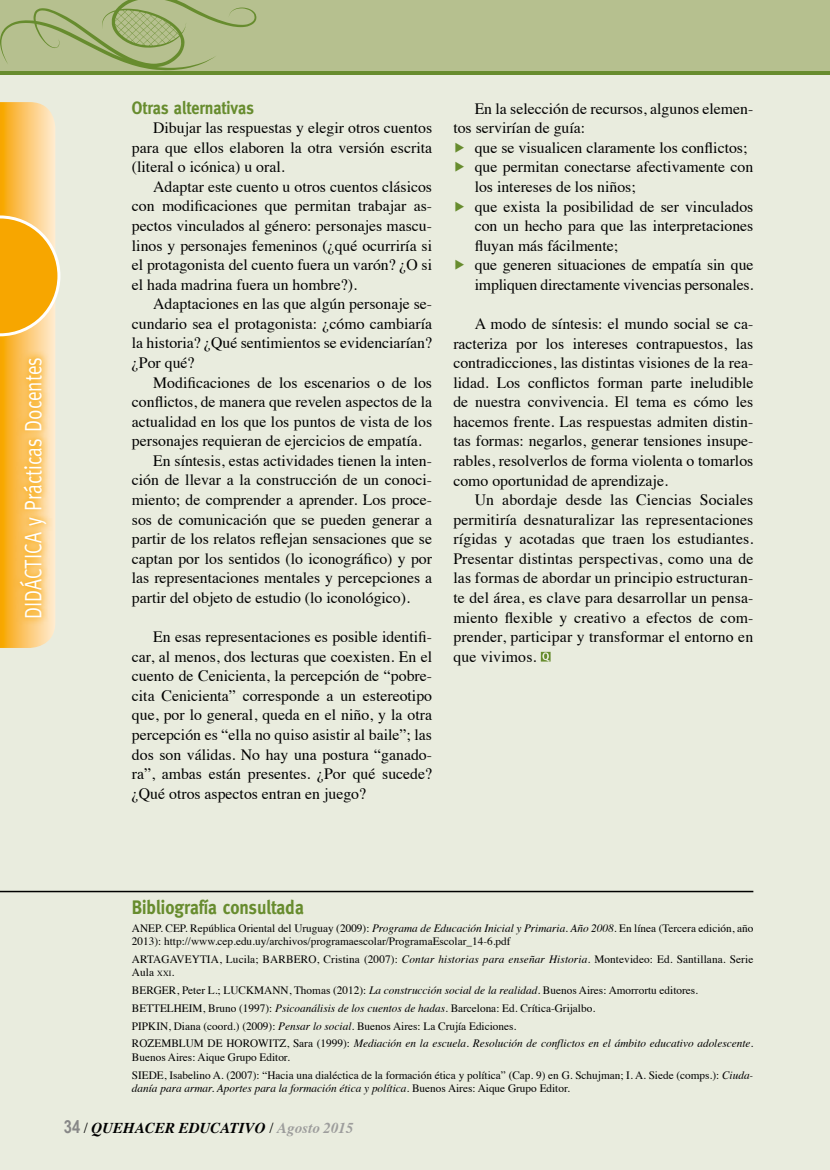
<style>
.page{position:relative;width:830px;height:1170px;background:#fff}
.page>*{position:absolute;margin:0;border:0;box-sizing:border-box;transform-origin:0 0}
.t1{font:24px "Meta";color:#fff;scale:.8 1}
.t2{font:700 19.5px "Meta";color:#678c2e;scale:.9 1}
.t3{font:700 18px "Meta";color:#678c2e;scale:.9 1}
.t4{font:15.75px/19.5px "Times";color:#000;text-align:justify}
.t5{font:italic 700 15px "Times";color:#000}
.t6{font:11.25px/17.7px "Times";color:#000}
.t7{font:italic 11.25px "Times";color:#000}
.s1{color:#678c2e}
.s2{font-style:italic}
.s3{font-size:7.8px}
.s4{font-style:normal}
.s5{font-family:"Arial Narrow";font-style:normal;font-size:18px;color:#878787}
.s6{font-weight:400;font-style:normal}
.s7{color:#9d9d9c}
</style>
<div class="page">
<div style="left:0;top:0;width:829px;height:1169px;background:#e9ecde"></div>
<svg style="left:0;top:102px;width:60px;height:546px;background:#f8c156"></svg>
<svg style="left:12px;top:350px;width:41px;height:275px;background:#fbc669"></svg>
<svg style="left:0;top:70px;width:829px;height:4px;background:#7a9846"></svg>
<div style="left:0;top:0;width:829px;height:70px;background:#b6c08f"></div>
<svg style="left:0;top:0;width:256px;height:70px"></svg>
<svg style="left:540px;top:651px;width:10px;height:10px"></svg>
<hr style="left:0;top:890px;width:753px;height:2px;background:#000">
<h1 class="t1" style="left:19px;top:619px;width:329px;rotate:-90deg">DIDÁCTICA y Prácticas Docentes</h1>
<p class="t3" style="left:132px;top:97px;width:137px">Otras alternativas</p>
<p class="t4" style="left:132px;top:117px;width:301px;text-indent:21px">Dibujar las respuestas y elegir otros cuentos para que ellos elaboren la otra versión escrita (literal o icónica) u oral.</p>
<p class="t4" style="left:132px;top:175px;width:301px;text-indent:21px">Adaptar este cuento u otros cuentos clásicos con modificaciones que permitan trabajar as&shy;pectos vinculados al género: personajes mascu&shy;linos y personajes femeninos (¿qué ocurriría si el protagonista del cuento fuera un varón? ¿O si el hada madrina fuera un hombre?).</p>
<p class="t4" style="left:132px;top:293px;width:301px;text-indent:21px">Adaptaciones en las que algún personaje se&shy;cundario sea el protagonista: ¿cómo cambiaría la historia? ¿Qué sentimientos se evidenciarían? ¿Por qué?</p>
<p class="t4" style="left:153px;top:371px;width:280px">Modificaciones de los escenarios o de los</p>
<p class="t4" style="left:132px;top:391px;width:301px">conflictos, de manera que revelen aspectos de la</p>
<p class="t4" style="left:132px;top:410px;width:301px">actualidad en los que los puntos de vista de los</p>
<p class="t4" style="left:132px;top:430px;width:291px">personajes requieran de ejercicios de empatía.</p>
<p class="t4" style="left:153px;top:449px;width:280px">En síntesis, estas actividades tienen la inten-</p>
<p class="t4" style="left:132px;top:469px;width:301px">ción de llevar a la construcción de un conoci-</p>
<p class="t4" style="left:132px;top:488px;width:301px">miento; de comprender a aprender. Los proce-</p>
<p class="t4" style="left:132px;top:508px;width:301px">sos de comunicación que se pueden generar a</p>
<p class="t4" style="left:132px;top:527px;width:301px">partir de los relatos reflejan sensaciones que se</p>
<p class="t4" style="left:132px;top:547px;width:301px">captan por los sentidos (lo iconográfico) y por</p>
<p class="t4" style="left:132px;top:567px;width:301px">las representaciones mentales y percepciones a</p>
<p class="t4" style="left:132px;top:586px;width:279px">partir del objeto de estudio (lo iconológico).</p>
<p class="t4" style="left:132px;top:625px;width:301px;text-indent:21px">En esas representaciones es posible identifi&shy;car, al menos, dos lecturas que coexisten. En el cuento de Cenicienta, la percepción de “pobre&shy;cita Cenicienta” corresponde a un estereotipo que, por lo general, queda en el niño, y la otra percepción es “ella no quiso asistir al baile”; las dos son válidas. No hay una postura “ganado&shy;ra”, ambas están presentes. ¿Por qué sucede? ¿Qué otros aspectos entran en juego?</p>
<p class="t4" style="left:474px;top:97px;width:280px">En la selección de recursos, algunos elemen-</p>
<p class="t4" style="left:453px;top:117px;width:133px">tos servirían de guía:</p>
<p class="t4" style="left:453px;top:136px;width:295px"><span class="s1">▶</span> que se visualicen claramente los conflictos;</p>
<p class="t4" style="left:453px;top:156px;width:301px"><span class="s1">▶</span> que permitan conectarse afectivamente con</p>
<p class="t4" style="left:474px;top:175px;width:162px">los intereses de los niños;</p>
<p class="t4" style="left:453px;top:195px;width:301px"><span class="s1">▶</span> que exista la posibilidad de ser vinculados</p>
<p class="t4" style="left:474px;top:215px;width:280px">con un hecho para que las interpretaciones</p>
<p class="t4" style="left:474px;top:234px;width:145px">fluyan más fácilmente;</p>
<p class="t4" style="left:453px;top:254px;width:301px"><span class="s1">▶</span> que generen situaciones de empatía sin que</p>
<p class="t4" style="left:474px;top:273px;width:280px">impliquen directamente vivencias personales.</p>
<p class="t4" style="left:453px;top:312px;width:301px;text-indent:21px">A modo de síntesis: el mundo social se ca&shy;racteriza por los intereses contrapuestos, las contradicciones, las distintas visiones de la rea&shy;lidad. Los conflictos forman parte ineludible de nuestra convivencia. El tema es cómo les hacemos frente. Las respuestas admiten distin&shy;tas formas: negarlos, generar tensiones insupe&shy;rables, resolverlos de forma violenta o tomarlos como oportunidad de aprendizaje.</p>
<p class="t4" style="left:453px;top:488px;width:301px;text-indent:21px">Un abordaje desde las Ciencias Sociales permitiría desnaturalizar las representaciones rígidas y acotadas que traen los estudiantes.<br>Presentar distintas perspectivas, como una de las formas de abordar un principio estructuran&shy;te del área, es clave para desarrollar un pensa&shy;miento flexible y creativo a efectos de com&shy;prender, participar y transformar el entorno en que vivimos.</p>
<p class="t2" style="left:132px;top:895px;width:192px">Bibliografía consultada</p>
<p class="t6" style="left:132px;top:919px;width:622px;line-height:13.5px">ANEP. CEP. República Oriental del Uruguay (2009): <span class="s2">Programa de Educación Inicial y Primaria. Año 2008</span>. En línea (Tercera edición, año<br>2013): http://www.cep.edu.uy/archivos/programaescolar/ProgramaEscolar_14-6.pdf</p>
<p class="t6" style="left:132px;top:951px;width:622px;line-height:13.5px">ARTAGAVEYTIA, Lucila; BARBERO, Cristina (2007): <span class="s2">Contar historias para enseñar Historia.</span> Montevideo: Ed. Santillana. Serie<br>Aula <span class="s3">xxi</span>.</p>
<p class="t6" style="left:132px;top:980px;width:622px">BERGER, Peter L.; LUCKMANN, Thomas (2012): <span class="s2">La construcción social de la realidad</span>. Buenos Aires: Amorrortu editores.<br>BETTELHEIM, Bruno (1997): <span class="s2">Psicoanálisis de los cuentos de hadas</span>. Barcelona: Ed. Crítica-Grijalbo.<br>PIPKIN, Diana (coord.) (2009): <span class="s2">Pensar lo social</span>. Buenos Aires: La Crujía Ediciones.<br>ROZEMBLUM DE HOROWITZ, Sara (1999): <span class="s2">Mediación en la escuela. Resolución de conflictos en el ámbito educativo adolescente</span>.</p>
<p class="t6" style="left:132px;top:1047px;width:622px">Buenos Aires: Aique Grupo Editor.<br>SIEDE, Isabelino A. (2007): “Hacia una dialéctica de la formación ética y política” (Cap. 9) en G. Schujman; I. A. Siede (comps.): <span class="s2">Ciuda-</span></p>
<p class="t7" style="left:132px;top:1078px;width:439px">danía para armar. Aportes para la formación ética y política<span class="s4">. Buenos Aires: Aique Grupo Editor.</span></p>
<p class="t5" style="left:64px;top:1113px;width:291px"><span class="s5">34</span> <span class="s6">/</span> QUEHACER EDUCATIVO <span class="s6">/</span> <span class="s7">Agosto 2015</span></p>
</div>
